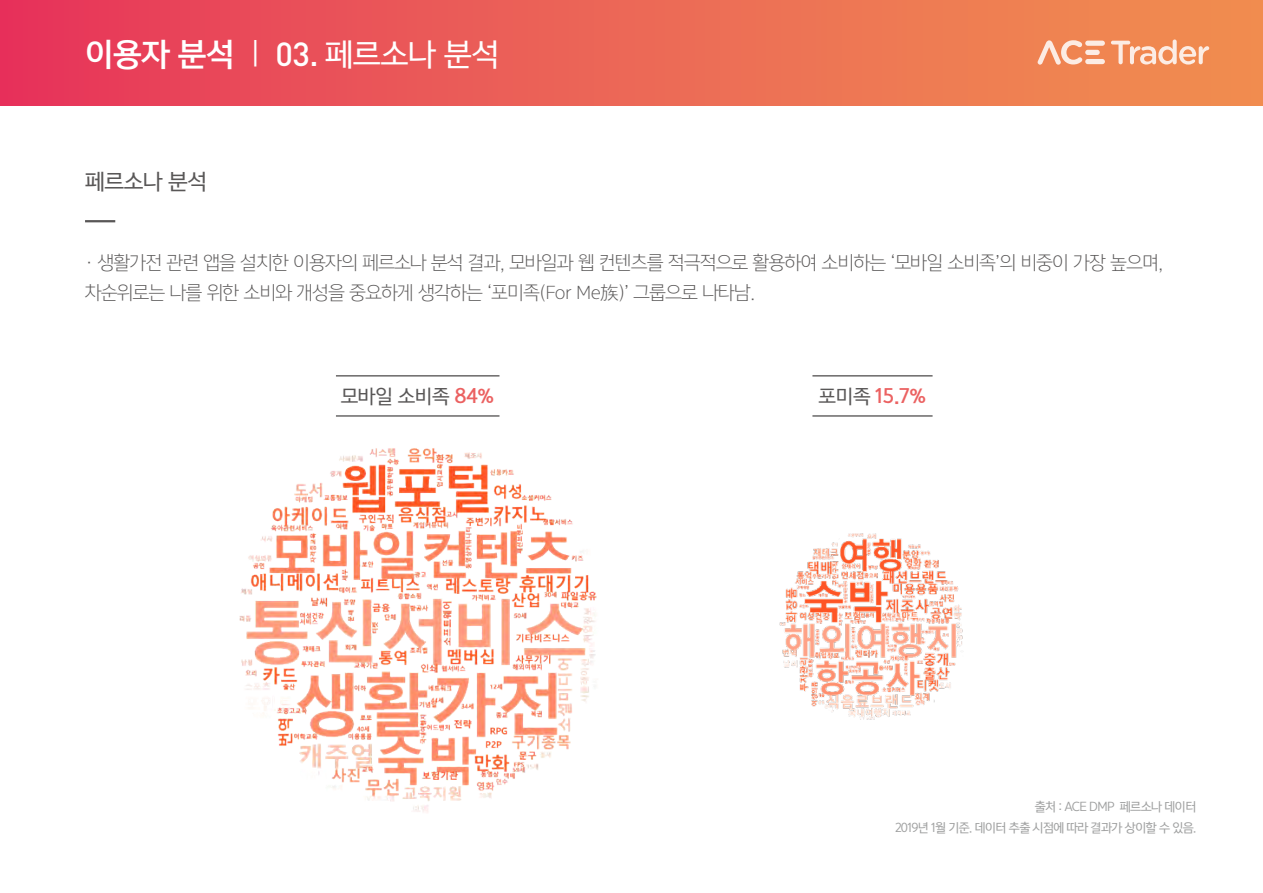
<style>
.page{position:relative;width:1263px;height:893px;background:#fff}
.page>*{position:absolute;margin:0;border:0;box-sizing:border-box;transform-origin:0 0}
.t1{font:30px "Yoon Gothic Pro 750";letter-spacing:-.02em;color:#fff}
.t2{font:21px "Yoon Gothic Pro 750";letter-spacing:-.02em;color:#595757}
.t3{font:18.75px/30.8px "Yoon Gothic Pro 720";letter-spacing:-.02em;color:#595757}
.t4{font:18.75px "Yoon Gothic Pro 750";letter-spacing:-.02em;color:#595757}
.t5{font:18.75px "Yoon Gothic Pro 770";color:#eb6161}
.t6{font:12px/21px "Yoon Gothic Pro 750";letter-spacing:-.05em;color:#9fa0a0;text-align:right}
.s1{font-family:"Yoon Gothic Pro 770"}
.s2{font-family:"Yoon Gothic Pro 740";font-size:28.8px}
.s3{font-family:"DIN Pro";font-weight:500;font-size:33px}
.s4{font-family:"Yoon Gothic Pro 770";color:#eb6161}
.s5{font-family:"Yoon Gothic Pro 750";color:#595757}
</style>
<div class="page">
<div style="left:0;top:0;width:1263px;height:105px;background:linear-gradient(to right,#e7385b,#f19350)"></div>
<svg style="left:1111px;top:40px;width:98px;height:25px;background:#f4ad87"></svg>
<div style="left:1085px;top:50px;width:15px;height:5px;background:#fcece4;border-radius:3px"></div>
<div style="left:1085px;top:41px;width:20px;height:5px;background:#fcece4;border-radius:3px"></div>
<div style="left:1085px;top:59px;width:20px;height:5px;background:#fcece4;border-radius:3px"></div>
<svg style="left:1037px;top:40px;width:45px;height:25px"></svg>
<hr style="left:85px;top:220px;width:30px;height:2px;background:#595757">
<img style="left:239px;top:448px;width:358px;height:365px">
<img style="left:779px;top:533px;width:184px;height:187px">
<hr style="left:336px;top:415px;width:163px;height:2px;background:#595757">
<hr style="left:336px;top:375px;width:163px;height:1px;background:#595757">
<hr style="left:812px;top:375px;width:120px;height:1px;background:#595757">
<hr style="left:812px;top:415px;width:120px;height:2px;background:#595757">
<h1 class="t1" style="left:85px;top:34px;width:416px"><span class="s1">이용자 분석</span> <span class="s2">ㅣ</span> <span class="s3">03.</span> 페르소나 분석</h1>
<p class="t2" style="left:85px;top:167px;width:124px">페르소나 분석</p>
<p class="t3" style="left:85px;top:247px;width:1079px">· 생활가전 관련 앱을 설치한 이용자의 페르소나 분석 결과, 모바일과 웹 컨텐츠를 적극적으로 활용하여 소비하는 ‘모바일 소비족’의 비중이 가장 높으며, 차순위로는 나를 위한 소비와 개성을 중요하게 생각하는 ‘포미족(For Me族)’ 그룹으로 나타남.</p>
<p class="t4" style="left:341px;top:384px;width:155px">모바일 소비족 <span class="s4">84%</span></p>
<p class="t5" style="left:818px;top:383px;width:110px"><span class="s5">포미족</span> 15.7%</p>
<p class="t6" style="left:895px;top:796px;width:303px">출처 : ACE DMP 페르소나 데이터<br>2019년 1월 기준. 데이터 추출 시점에 따라 결과가 상이할 수 있음.</p>
</div>
